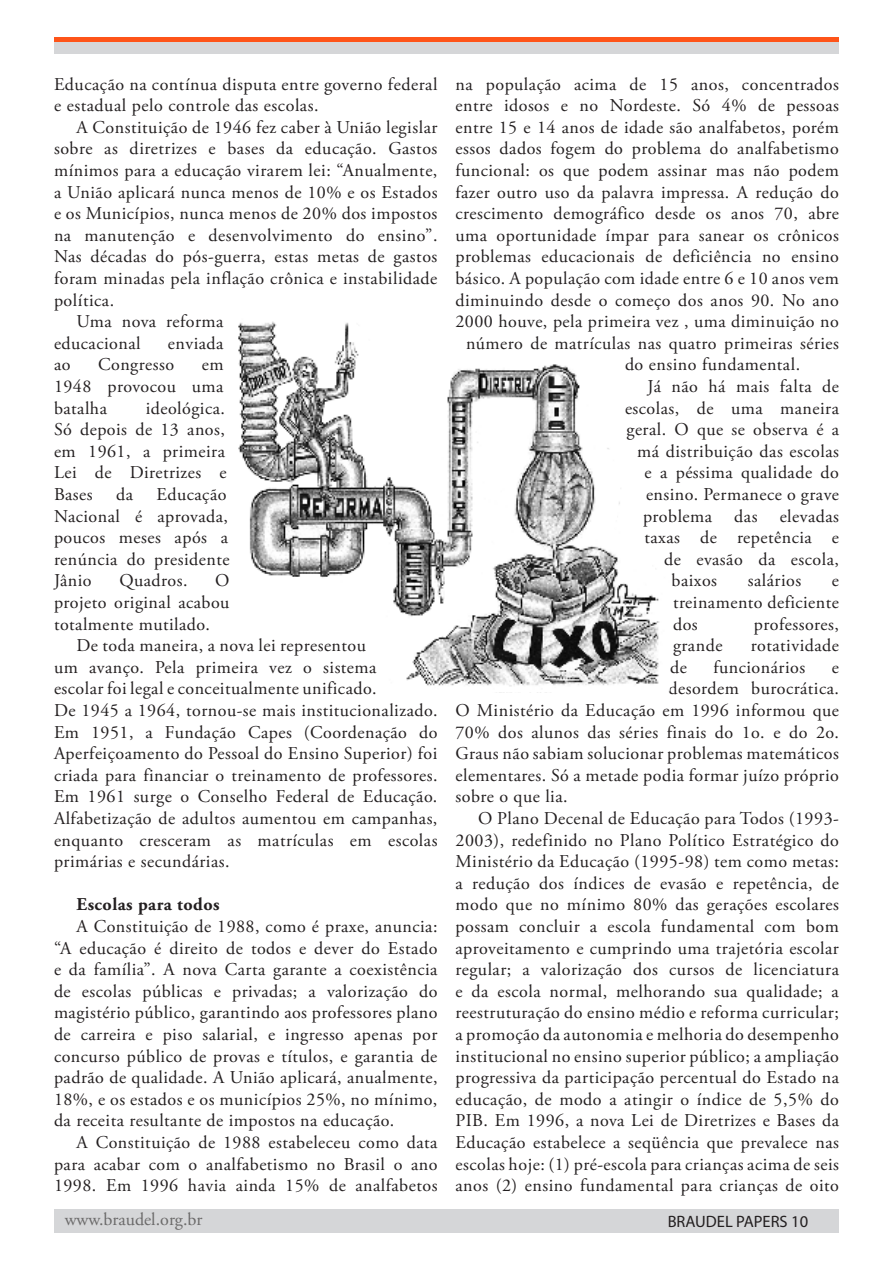
<style>
.page{position:relative;width:893px;height:1263px;background:#fff}
.page>*{position:absolute;margin:0;border:0;box-sizing:border-box;transform-origin:0 0}
.t1{font:18px/21.6px "Adobe Garamond Pro";letter-spacing:.025em;color:#231f20;text-align:justify}
.t2{font:18px "Adobe Garamond Pro";color:#6b6a6a}
.t3{font:700 18px "Adobe Garamond Pro";letter-spacing:.025em;color:#231f20}
.t4{font:16.5px "Myriad Pro";color:#231f20}
</style>
<div class="page">
<hr style="left:54px;top:38px;width:785px;height:4px;background:#fe5419">
<div style="left:54px;top:42px;width:785px;height:12px;background:#d5d6d8"></div>
<div style="left:54px;top:1209px;width:785px;height:24px;background:#d5d6d8"></div>
<img style="left:238px;top:321px;width:422px;height:366px">
<p class="t1" style="left:54px;top:74px;width:385px">Educação na contínua disputa entre governo federal e estadual pelo controle das escolas.</p>
<p class="t1" style="left:54px;top:117px;width:385px;text-indent:22px">A Constituição de 1946 fez caber à União legislar sobre as diretrizes e bases da educação. Gastos mínimos para a educação virarem lei: “Anualmente, a União aplicará nunca menos de 10% e os Estados e os Municípios, nunca menos de 20% dos impostos na manutenção e desenvolvimento do ensino”.<br>Nas décadas do pós-guerra, estas metas de gastos foram minadas pela inflação crônica e instabilidade política.</p>
<p class="t1" style="left:54px;top:311px;width:171px;text-indent:22px">Uma nova reforma educacional</p>
<p class="t1" style="left:168px;top:333px;width:57px">enviada</p>
<p class="t1" style="left:54px;top:354px;width:18px">ao</p>
<p class="t1" style="left:98px;top:354px;width:77px">Congresso</p>
<p class="t1" style="left:54px;top:354px;width:171px;text-indent:148px">em 1948 provocou uma batalha</p>
<p class="t1" style="left:54px;top:398px;width:174px;text-indent:92px">ideológica.<br>Só depois de 13 anos, em 1961, a primeira Lei de Diretrizes e Bases</p>
<p class="t1" style="left:54px;top:484px;width:177px;text-align:left;text-indent:103px">Educação<br>Nacional é aprovada, poucos meses após a renúncia do presidente<br>Jânio</p>
<p class="t1" style="left:116px;top:484px;width:18px">da</p>
<p class="t1" style="left:119px;top:570px;width:70px">Quadros.</p>
<p class="t1" style="left:54px;top:570px;width:177px;text-indent:161px">O projeto original acabou totalmente mutilado.</p>
<p class="t1" style="left:54px;top:635px;width:385px;text-align:left;text-indent:22px">De toda maneira, a nova lei representou<br>um avanço. Pela primeira vez o sistema<br>escolar foi legal e conceitualmente unificado.<br>De 1945 a 1964, tornou-se mais institucionalizado.<br>Em 1951, a Fundação Capes (Coordenação do Aperfeiçoamento do Pessoal do Ensino Superior) foi criada para financiar o treinamento de professores.<br>Em 1961 surge o Conselho Federal de Educação.<br>Alfabetização de adultos aumentou em campanhas, enquanto cresceram as matrículas em escolas primárias e secundárias.</p>
<p class="t3" style="left:76px;top:894px;width:145px">Escolas para todos</p>
<p class="t1" style="left:54px;top:916px;width:385px;text-indent:22px">A Constituição de 1988, como é praxe, anuncia: “A educação é direito de todos e dever do Estado e da família”. A nova Carta garante a coexistência de escolas públicas e privadas; a valorização do magistério público, garantindo aos professores plano de carreira e piso salarial, e ingresso apenas por concurso público de provas e títulos, e garantia de padrão de qualidade. A União aplicará, anualmente, 18%, e os estados e os municípios 25%, no mínimo, da receita resultante de impostos na educação.</p>
<p class="t1" style="left:54px;top:1132px;width:385px;text-indent:22px">A Constituição de 1988 estabeleceu como data para acabar com o analfabetismo no Brasil o ano 1998. Em 1996 havia ainda 15% de analfabetos</p>
<p class="t1" style="left:455px;top:74px;width:385px">na população acima de 15 anos, concentrados</p>
<p class="t1" style="left:455px;top:95px;width:385px">entre idosos e no Nordeste. Só 4% de pessoas</p>
<p class="t1" style="left:455px;top:117px;width:385px">entre 15 e 14 anos de idade são analfabetos, porém</p>
<p class="t1" style="left:455px;top:138px;width:385px">essos dados fogem do problema do analfabetismo</p>
<p class="t1" style="left:455px;top:160px;width:385px">funcional: os que podem assinar mas não podem</p>
<p class="t1" style="left:455px;top:182px;width:385px">fazer outro uso da palavra impressa. A redução do</p>
<p class="t1" style="left:455px;top:203px;width:385px">crescimento demográfico desde os anos 70, abre</p>
<p class="t1" style="left:455px;top:225px;width:385px">uma oportunidade ímpar para sanear os crônicos</p>
<p class="t1" style="left:455px;top:246px;width:385px">problemas educacionais de deficiência no ensino</p>
<p class="t1" style="left:455px;top:268px;width:385px">básico. A população com idade entre 6 e 10 anos vem</p>
<p class="t1" style="left:455px;top:290px;width:385px">diminuindo desde o começo dos anos 90. No ano</p>
<p class="t1" style="left:455px;top:311px;width:385px">2000 houve, pela primeira vez , uma diminuição no</p>
<p class="t1" style="left:466px;top:333px;width:374px">número de matrículas nas quatro primeiras séries</p>
<p class="t1" style="left:625px;top:354px;width:177px">do ensino fundamental.</p>
<p class="t1" style="left:647px;top:376px;width:193px">Já não há mais falta de</p>
<p class="t1" style="left:625px;top:398px;width:215px">escolas, de uma maneira</p>
<p class="t1" style="left:626px;top:419px;width:214px">geral. O que se observa é a</p>
<p class="t1" style="left:637px;top:441px;width:203px">má distribuição das escolas</p>
<p class="t1" style="left:644px;top:462px;width:196px">e a péssima qualidade do</p>
<p class="t1" style="left:646px;top:484px;width:194px">ensino. Permanece o grave</p>
<p class="t1" style="left:643px;top:506px;width:197px">problema das elevadas</p>
<p class="t1" style="left:644px;top:527px;width:196px">taxas de repetência e</p>
<p class="t1" style="left:664px;top:549px;width:176px">de evasão da escola,</p>
<p class="t1" style="left:671px;top:570px;width:47px">baixos</p>
<p class="t1" style="left:748px;top:570px;width:55px">salários</p>
<p class="t1" style="left:673px;top:570px;width:167px;text-indent:159px">e treinamento deficiente dos</p>
<p class="t1" style="left:754px;top:614px;width:87px">professores,</p>
<p class="t1" style="left:673px;top:635px;width:51px">grande</p>
<p class="t1" style="left:751px;top:635px;width:90px">rotatividade</p>
<p class="t1" style="left:670px;top:657px;width:18px">de</p>
<p class="t1" style="left:713px;top:657px;width:93px">funcionários</p>
<p class="t1" style="left:832px;top:657px;width:9px">e</p>
<p class="t1" style="left:668px;top:678px;width:172px">desordem burocrática.</p>
<p class="t1" style="left:455px;top:700px;width:385px">O Ministério da Educação em 1996 informou que</p>
<p class="t1" style="left:455px;top:722px;width:385px">70% dos alunos das séries finais do 1o. e do 2o.</p>
<p class="t1" style="left:455px;top:743px;width:385px">Graus não sabiam solucionar problemas matemáticos</p>
<p class="t1" style="left:455px;top:765px;width:385px">elementares. Só a metade podia formar juízo próprio</p>
<p class="t1" style="left:455px;top:786px;width:114px">sobre o que lia.</p>
<p class="t1" style="left:455px;top:808px;width:385px;text-indent:22px">O Plano Decenal de Educação para Todos (1993- 2003), redefinido no Plano Político Estratégico do Ministério da Educação (1995-98) tem como metas: a redução dos índices de evasão e repetência, de modo que no mínimo 80% das gerações escolares possam concluir a escola fundamental com bom aproveitamento e cumprindo uma trajetória escolar regular; a valorização dos cursos de licenciatura e da escola normal, melhorando sua qualidade; a reestruturação do ensino médio e reforma curricular; a promoção da autonomia e melhoria do desempenho institucional no ensino superior público; a ampliação progressiva da participação percentual do Estado na educação, de modo a atingir o índice de 5,5% do PIB. Em 1996, a nova Lei de Diretrizes e Bases da Educação estabelece a seqüência que prevalece nas escolas hoje: (1) pré-escola para crianças acima de seis anos (2) ensino fundamental para crianças de oito</p>
<p class="t2" style="left:65px;top:1208px;width:139px">www.braudel.org.br</p>
<p class="t4" style="left:668px;top:1211px;width:142px">BRAUDEL PAPERS 10</p>
</div>
